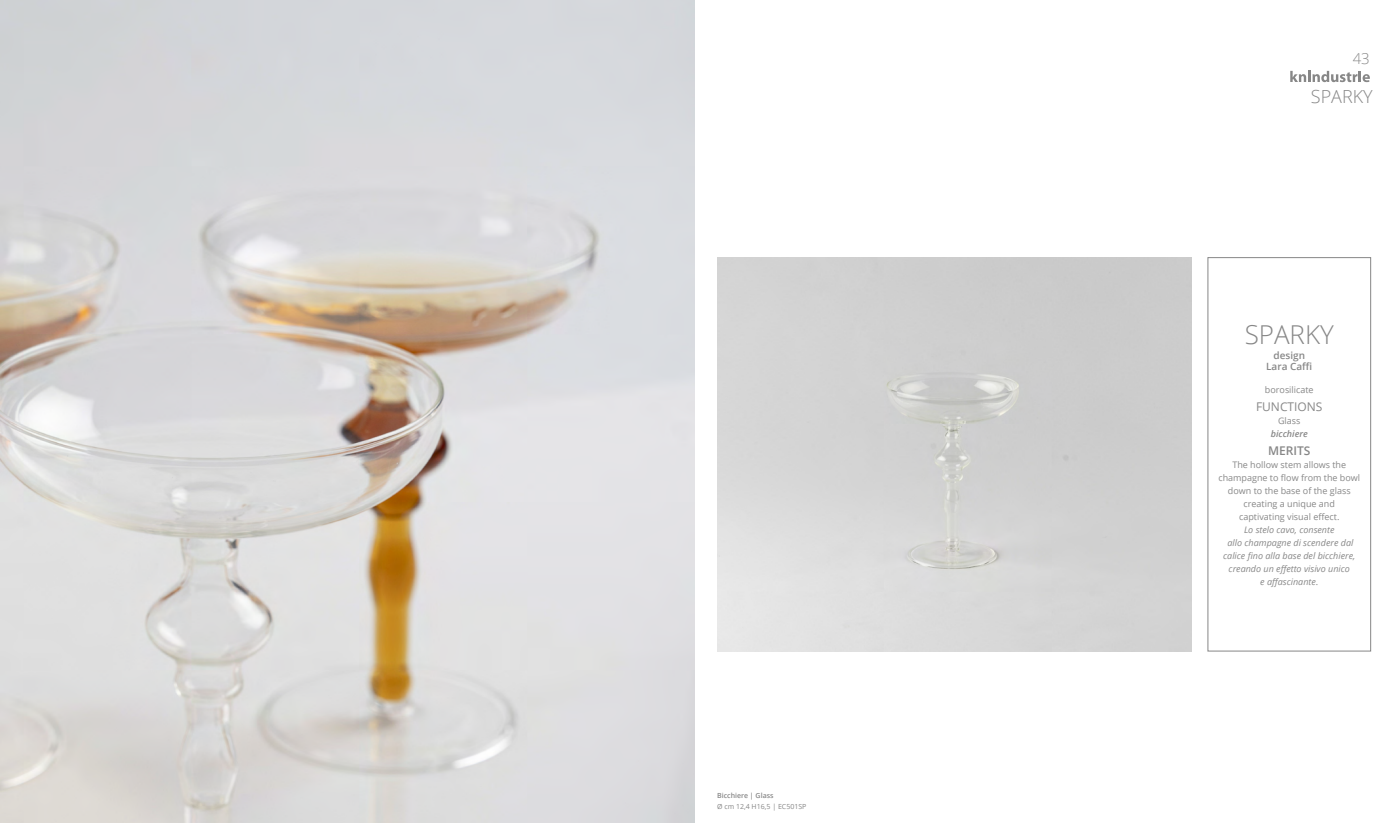
<style>
.page{position:relative;width:1389px;height:823px;background:#fff}
.page>*{position:absolute;margin:0;border:0;box-sizing:border-box;transform-origin:0 0}
.t1{font:300 26px "Open Sans";color:#878787}
.t2{font:300 18px "Open Sans";color:#878787}
.t3{font:300 15px "Open Sans";color:#878787}
.t4{font:12px "Open Sans";color:#878787}
.t5{font:600 12px "Open Sans";color:#878787}
.t6{font:600 10px/11px "Open Sans";color:#878787;text-align:center}
.t7{font:9px/13px "Open Sans";color:#878787;text-align:center}
.t8{font:italic 9px/13px "Open Sans";color:#878787;text-align:center}
.t9{font:italic 600 9px "Open Sans";color:#878787}
.t10{font:7px "Open Sans";color:#878787}
.t11{font:600 7px "Open Sans";color:#878787}
.s1{font-style:normal}
</style>
<div class="page">
<img style="left:0;top:0;width:694px;height:822px">
<div style="left:1208px;top:257px;width:163px;height:393px;border:1px solid #878787"></div>
<svg style="left:1290px;top:71px;width:80px;height:11px"></svg>
<p class="t11" style="left:717px;top:790px;width:58px">Bicchiere | Glass</p>
<p class="t10" style="left:717px;top:801px;width:91px">Ø cm 12,4 H16,5 | EC501SP</p>
<h3 class="t3" style="left:1353px;top:48px;width:19px">43</h3>
<h2 class="t2" style="left:1311px;top:84px;width:63px">SPARKY</h2>
<h1 class="t1" style="left:1245px;top:316px;width:91px">SPARKY</h1>
<p class="t6" style="left:1266px;top:349px;width:48px">design<br>Lara Caffi</p>
<p class="t7" style="left:1265px;top:382px;width:50px">borosilicate</p>
<h3 class="t4" style="left:1256px;top:398px;width:68px">FUNCTIONS</h3>
<p class="t7" style="left:1278px;top:413px;width:24px">Glass</p>
<p class="t9" style="left:1271px;top:427px;width:39px">bicchiere</p>
<h3 class="t5" style="left:1268px;top:442px;width:44px">MERITS</h3>
<p class="t7" style="left:1218px;top:457px;width:143px">The hollow stem allows the champagne to flow from the bowl down to the base of the glass creating a unique and<br>captivating visual effect.</p>
<p class="t8" style="left:1223px;top:522px;width:134px">Lo stelo cavo, consente<br>allo champagne di scendere dal calice fino alla base del bicchiere, creando un effetto visivo unico<br>e affascinante<span class="s1">.</span></p>
</div>
